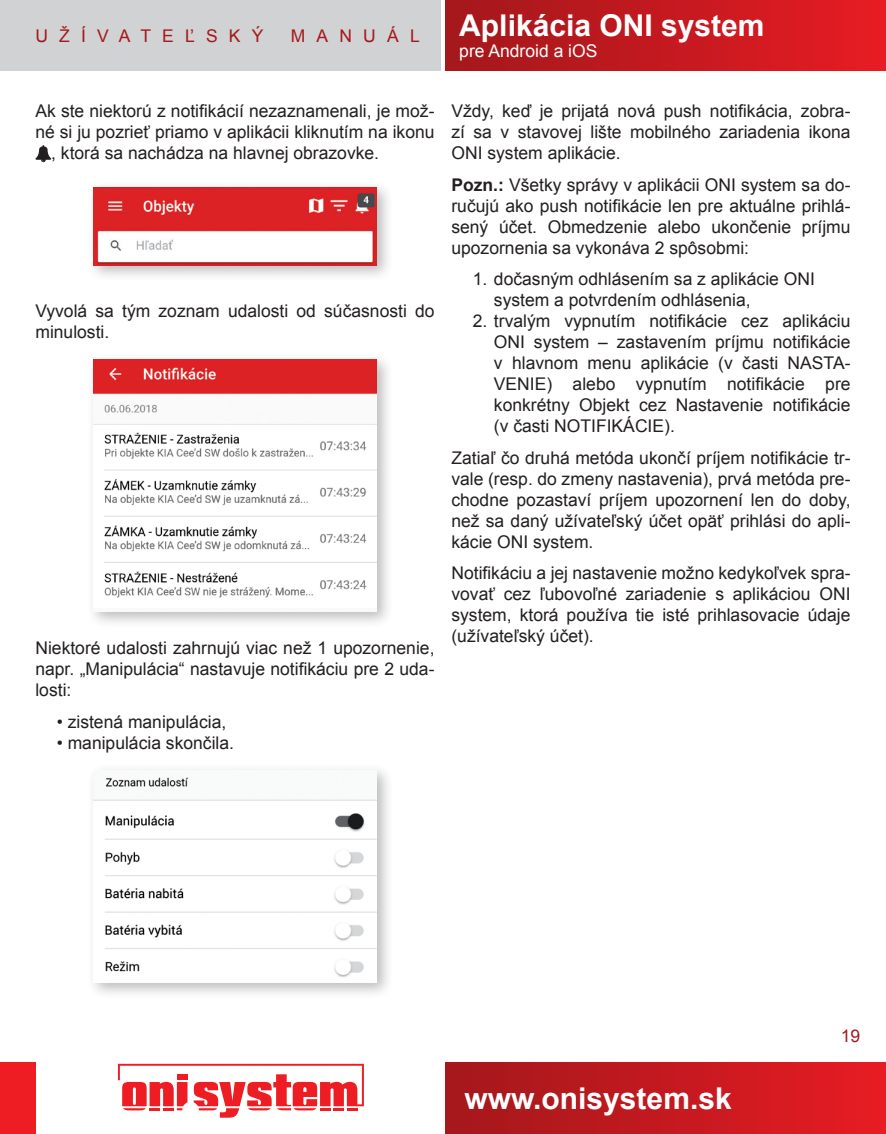
<style>
.page{position:relative;width:886px;height:1134px;background:#fff}
.page>*{position:absolute;margin:0;border:0;box-sizing:border-box;transform-origin:0 0}
.t1{font:700 30px "Arial";color:#fff}
.t2{font:17.5px/21px "Arial";color:#231f20;text-align:justify}
.t3{font:17.5px "Arial";letter-spacing:.64em;color:#a5181b}
.t4{font:17.5px "Arial";color:#fff}
.s1{font-weight:700}
</style>
<div class="page">
<svg style="left:35px;top:145px;width:16px;height:17px"></svg>
<div style="left:87px;top:763px;width:307px;height:236px;background:#231f20;opacity:.3"></div>
<img style="left:93px;top:770px;width:284px;height:212px">
<div style="left:0;top:0;width:441px;height:71px;background:#d1d2d4"></div>
<div style="left:445px;top:0;width:441px;height:71px;background:linear-gradient(to right,#a2181c,#e71c23)"></div>
<div style="left:87px;top:352px;width:307px;height:276px;background:#231f20;opacity:.3"></div>
<img style="left:93px;top:360px;width:284px;height:251px">
<div style="left:87px;top:180px;width:307px;height:102px;background:#231f20;opacity:.3"></div>
<img style="left:93px;top:187px;width:284px;height:78px">
<div style="left:445px;top:1063px;width:441px;height:71px;background:linear-gradient(to right,#a2181c,#e71c23)"></div>
<div style="left:0;top:1063px;width:35px;height:71px;background:#ee1d23"></div>
<svg style="left:118px;top:1064px;width:246px;height:54px"></svg>
<p class="t3" style="left:35px;top:24px;width:230px">UŽÍVATEĽSKÝ</p>
<p class="t3" style="left:291px;top:24px;width:130px">MANUÁL</p>
<h1 class="t1" style="left:459px;top:6px;width:307px">Aplikácia ONI system</h1>
<p class="t4" style="left:459px;top:39px;width:140px">pre Android a iOS</p>
<p class="t2" style="left:35px;top:100px;width:401px">Ak ste niektorú z notifikácií nezaznamenali, je mož-</p>
<p class="t2" style="left:35px;top:121px;width:401px">né si ju pozrieť priamo v aplikácii kliknutím na ikonu</p>
<p class="t2" style="left:51px;top:142px;width:329px">, ktorá sa nachádza na hlavnej obrazovke.</p>
<p class="t2" style="left:35px;top:301px;width:401px">Vyvolá sa tým zoznam udalosti od súčasnosti do minulosti.</p>
<p class="t2" style="left:35px;top:638px;width:401px">Niektoré udalosti zahrnujú viac než 1 upozornenie, napr. „Manipulácia“ nastavuje notifikáciu pre 2 uda&shy;losti:</p>
<p class="t2" style="left:57px;top:712px;width:171px">• zistená manipulácia,</p>
<p class="t2" style="left:57px;top:733px;width:179px">• manipulácia skončila.</p>
<p class="t2" style="left:451px;top:100px;width:401px">Vždy, keď je prijatá nová push notifikácia, zobra&shy;zí sa v stavovej lište mobilného zariadenia ikona ONI system aplikácie.</p>
<p class="t2" style="left:451px;top:174px;width:401px"><span class="s1">Pozn.:</span> Všetky správy v aplikácii ONI system sa do&shy;ručujú ako push notifikácie len pre aktuálne prihlá&shy;sený účet. Obmedzenie alebo ukončenie príjmu upozornenia sa vykonáva 2 spôsobmi:</p>
<p class="t2" style="left:494px;top:269px;width:322px;text-indent:-21px">1. dočasným odhlásením sa z aplikácie ONI system a potvrdením odhlásenia,</p>
<p class="t2" style="left:494px;top:311px;width:358px;text-indent:-21px">2. trvalým vypnutím notifikácie cez aplikáciu ONI system – zastavením príjmu notifikácie v hlavnom menu aplikácie (v časti NASTA-VENIE) alebo vypnutím notifikácie pre konkrétny Objekt cez Nastavenie notifikácie (v časti NOTIFIKÁCIE).</p>
<p class="t2" style="left:451px;top:447px;width:401px">Zatiaľ čo druhá metóda ukončí príjem notifikácie tr&shy;vale (resp. do zmeny nastavenia), prvá metóda pre&shy;chodne pozastaví príjem upozornení len do doby, než sa daný užívateľský účet opäť prihlási do apli&shy;kácie ONI system.</p>
<p class="t2" style="left:451px;top:563px;width:401px">Notifikáciu a jej nastavenie možno kedykoľvek spra&shy;vovať cez ľubovoľné zariadenie s aplikáciou ONI system, ktorá používa tie isté prihlasovacie údaje (užívateľský účet).</p>
<h1 class="t1" style="left:464px;top:1079px;width:269px">www.onisystem.sk</h1>
<p class="t3" style="left:841px;top:1024px;width:21px">19</p>
</div>
